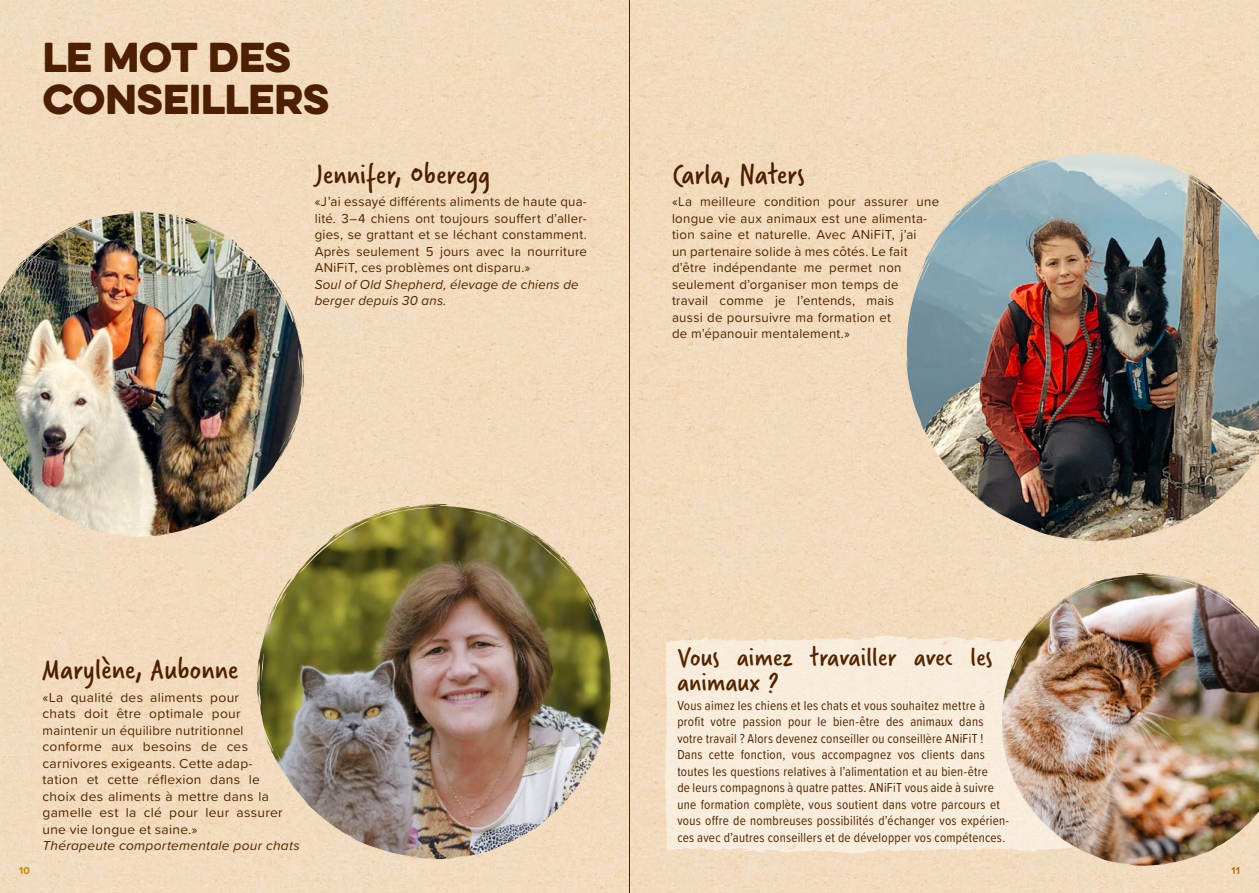
<style>
.page{position:relative;width:1259px;height:893px;background:#fff}
.page>*{position:absolute;margin:0;border:0;box-sizing:border-box;transform-origin:0 0}
.t1{font:37.5px/42px "Eveleth Clean";color:#512500}
.t2{font:30.9px "Verveine";letter-spacing:.005em;color:#512500}
.t3{font:28.5px/25.5px "Verveine";letter-spacing:.005em;color:#512500}
.t4{font:13.5px/16.5px "Proxima Soft";letter-spacing:.02em;color:#512500}
.t5{font:13.5px/16.5px "Proxima Soft Cond";letter-spacing:.02em;color:#512500}
.t6{font:italic 13.5px/16.5px "Proxima Soft";letter-spacing:.015em;color:#512500}
.t7{font:700 10.5px "Proxima Soft";color:#c28708}
.t8{font:700 10.5px "Proxima Soft";color:#b46f08}
</style>
<div class="page">
<img style="left:0;top:0;width:1259px;height:893px">
<svg style="left:664px;top:634px;width:410px;height:221px;background:#f1e2d0"></svg>
<img style="left:1010px;top:573px;width:144px;height:96px">
<img style="left:0;top:211px;width:149px;height:260px">
<img style="left:269px;top:504px;width:169px;height:121px">
<img style="left:917px;top:152px;width:192px;height:127px">
<hr style="left:629px;top:0;width:1px;height:893px;background:#512500">
<h1 class="t1" style="left:43px;top:35px;width:288px">LE MOT DES<br>CONSEILLERS</h1>
<h2 class="t2" style="left:315px;top:153px;width:177px">Jennifer, Oberegg</h2>
<p class="t4" style="left:315px;top:193px;width:274px;text-align:justify">«J’ai essayé différents aliments de haute qua&shy;lité. 3–4 chiens ont toujours souffert d’aller&shy;gies, se grattant et se léchant constamment.<br>Après seulement 5 jours avec la nourriture ANiFiT, ces problèmes ont disparu.»</p>
<p class="t6" style="left:315px;top:275px;width:265px">Soul of Old Shepherd, élevage de chiens de berger depuis 30 ans.</p>
<h2 class="t2" style="left:672px;top:153px;width:134px">Carla, Naters</h2>
<p class="t4" style="left:672px;top:193px;width:269px">«La meilleure condition pour assurer une longue vie aux animaux est une alimenta&shy;tion saine et naturelle. Avec ANiFiT, j’ai<br>un partenaire solide à mes côtés. Le fait d’être indépendante me permet non seulement d’organiser mon temps de<br>travail comme je l’entends, mais<br>aussi de poursuivre ma formation et<br>de m’épanouir mentalement.»</p>
<h2 class="t2" style="left:43px;top:648px;width:197px">Marylène, Aubonne</h2>
<p class="t4" style="left:43px;top:688px;width:242px">«La qualité des aliments pour<br>chats doit être optimale pour maintenir un équilibre nutritionnel conforme aux besoins de ces carnivores exigeants. Cette adap&shy;tation et cette réflexion dans le choix des aliments à mettre dans la gamelle est la clé pour leur assurer une vie longue et saine.»</p>
<p class="t6" style="left:43px;top:837px;width:259px">Thérapeute comportementale pour chats</p>
<h3 class="t3" style="left:677px;top:644px;width:316px">Vous aimez travailler avec les animaux ?</h3>
<p class="t5" style="left:677px;top:697px;width:333px">Vous aimez les chiens et les chats et vous souhaitez mettre à profit votre passion pour le bien-être des animaux dans votre travail ? Alors devenez conseiller ou conseillère ANiFiT !<br>Dans cette fonction, vous accompagnez vos clients dans toutes les questions relatives à l’alimentation et au bien-être<br>de leurs compagnons à quatre pattes. ANiFiT vous aide à suivre une formation complète, vous soutient dans votre parcours et vous offre de nombreuses possibilités d’échanger vos expérien&shy;ces avec d’autres conseillers et de développer vos compétences.</p>
<p class="t7" style="left:19px;top:862px;width:12px">10</p>
<p class="t8" style="left:1231px;top:862px;width:10px">11</p>
</div>
